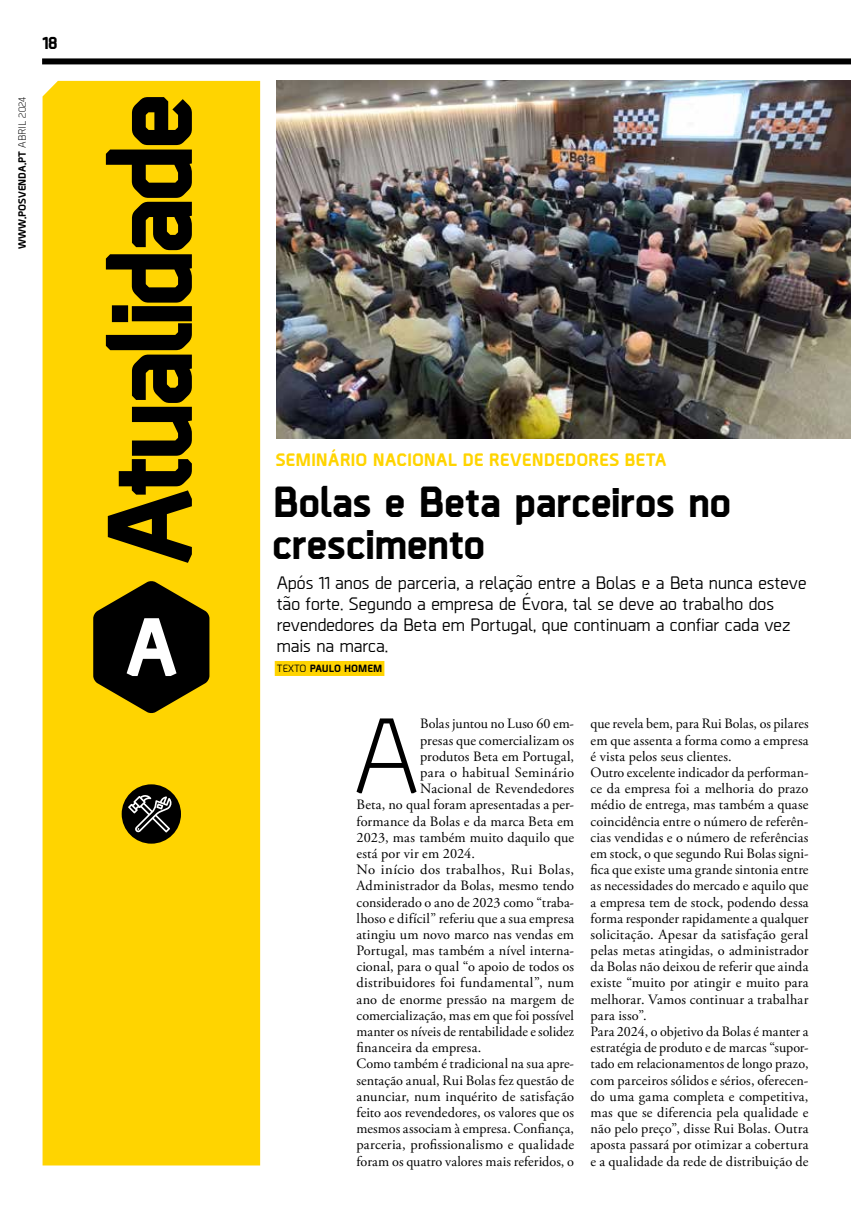
<style>
.page{position:relative;width:851px;height:1212px;background:#fff}
.page>*{position:absolute;margin:0;border:0;box-sizing:border-box;transform-origin:0 0}
.t1{font:800 120px "Borda";letter-spacing:-.05em;color:#000}
.t2{font:106.8px "Borda";color:#000}
.t3{font:800 82.65px "Borda";color:#fff}
.t4{font:800 43.5px/42px "Borda";color:#000}
.t5{font:500 18px/21px "Borda";color:#000}
.t6{font:800 18px "Borda";letter-spacing:.005em;color:#ffd400}
.t7{font:800 18px "Borda";color:#000}
.t8{font:14.25px/16.2px "Adobe Garamond Pro";letter-spacing:.005em;color:#000}
.t9{font:14.25px "Adobe Garamond Pro";letter-spacing:.025em;color:#000}
.t10{font:800 10.5px "Borda";color:#000}
.s1{font-weight:400}
.s2{font-weight:500}
</style>
<div class="page">
<div style="left:43px;top:81px;width:217px;height:1084px;background:#ffd400"></div>
<svg style="left:93px;top:581px;width:116px;height:132px;background:#3c3200"></svg>
<div style="left:122px;top:784px;width:59px;height:60px;background:#000;border-radius:50%"></div>
<div style="left:275px;top:661px;width:109px;height:15px;background:#ffd400"></div>
<div style="left:42px;top:58px;width:808px;height:6px;background:#000"></div>
<img style="left:276px;top:81px;width:574px;height:357px">
<svg style="left:128px;top:794px;width:44px;height:38px"></svg>
<p class="t7" style="left:43px;top:29px;width:16px">18</p>
<p class="t10" style="left:15px;top:249px;width:154px;rotate:-90deg">WWW.POSVENDA.PT <span class="s1">ABRIL 2024</span></p>
<h1 class="t1" style="left:61px;top:564px;width:472px;rotate:-90deg">Atualidade</h1>
<h3 class="t3" style="left:126px;top:586px;width:53px">A</h3>
<p class="t6" style="left:276px;top:447px;width:392px">SEMINÁRIO NACIONAL DE REVENDEDORES BETA</p>
<h3 class="t4" style="left:272px;top:477px;width:460px">Bolas e Beta parceiros no crescimento</h3>
<p class="t5" style="left:276px;top:571px;width:531px">Após 11 anos de parceria, a relação entre a Bolas e a Beta nunca esteve tão forte. Segundo a empresa de Évora, tal se deve ao trabalho dos revendedores da Beta em Portugal, que continuam a confiar cada vez mais na marca.</p>
<p class="t10" style="left:277px;top:660px;width:107px"><span class="s2">TEXTO</span> PAULO HOMEM</p>
<h2 class="t2" style="left:353px;top:684px;width:69px">A</h2>
<p class="t8" style="left:420px;top:716px;width:155px">Bolas juntou no Luso 60 em-</p>
<p class="t8" style="left:420px;top:732px;width:155px">presas que comercializam os</p>
<p class="t8" style="left:420px;top:749px;width:155px">produtos Beta em Portugal,</p>
<p class="t8" style="left:420px;top:765px;width:155px">para o habitual Seminário</p>
<p class="t8" style="left:420px;top:781px;width:155px">Nacional de Revendedores</p>
<p class="t8" style="left:356px;top:797px;width:219px">Beta, no qual foram apresentadas a per-</p>
<p class="t8" style="left:356px;top:813px;width:219px">formance da Bolas e da marca Beta em</p>
<p class="t8" style="left:356px;top:830px;width:219px">2023, mas também muito daquilo que</p>
<p class="t8" style="left:356px;top:846px;width:120px">está por vir em 2024.</p>
<p class="t9" style="left:356px;top:861px;width:219px">No início dos trabalhos, Rui Bolas,</p>
<p class="t8" style="left:356px;top:878px;width:219px">Administrador da Bolas, mesmo tendo</p>
<p class="t8" style="left:356px;top:894px;width:219px">considerado o ano de 2023 como “traba-</p>
<p class="t8" style="left:356px;top:910px;width:219px">lhoso e difícil” referiu que a sua empresa</p>
<p class="t8" style="left:356px;top:927px;width:219px">atingiu um novo marco nas vendas em</p>
<p class="t8" style="left:356px;top:943px;width:219px">Portugal, mas também a nível interna-</p>
<p class="t8" style="left:356px;top:959px;width:219px">cional, para o qual “o apoio de todos os</p>
<p class="t8" style="left:356px;top:975px;width:219px">distribuidores foi fundamental”, num</p>
<p class="t8" style="left:356px;top:991px;width:219px">ano de enorme pressão na margem de</p>
<p class="t8" style="left:356px;top:1008px;width:219px">comercialização, mas em que foi possível</p>
<p class="t8" style="left:356px;top:1024px;width:219px">manter os níveis de rentabilidade e solidez</p>
<p class="t8" style="left:356px;top:1040px;width:126px">financeira da empresa.</p>
<p class="t8" style="left:356px;top:1056px;width:219px">Como também é tradicional na sua apre-</p>
<p class="t8" style="left:356px;top:1072px;width:219px">sentação anual, Rui Bolas fez questão de</p>
<p class="t8" style="left:356px;top:1088px;width:219px">anunciar, num inquérito de satisfação</p>
<p class="t8" style="left:356px;top:1105px;width:219px">feito aos revendedores, os valores que os</p>
<p class="t8" style="left:356px;top:1121px;width:219px">mesmos associam à empresa. Confiança,</p>
<p class="t8" style="left:356px;top:1137px;width:219px">parceria, profissionalismo e qualidade</p>
<p class="t8" style="left:356px;top:1153px;width:219px">foram os quatro valores mais referidos, o</p>
<p class="t8" style="left:590px;top:716px;width:219px">que revela bem, para Rui Bolas, os pilares em que assenta a forma como a empresa é vista pelos seus clientes.<br>Outro excelente indicador da performan&shy;ce da empresa foi a melhoria do prazo médio de entrega, mas também a quase coincidência entre o número de referên&shy;cias vendidas e o número de referências em stock, o que segundo Rui Bolas signi&shy;fica que existe uma grande sintonia entre as necessidades do mercado e aquilo que a empresa tem de stock, podendo dessa forma responder rapidamente a qualquer solicitação. Apesar da satisfação geral pelas metas atingidas, o administrador da Bolas não deixou de referir que ainda existe “muito por atingir e muito para melhorar. Vamos continuar a trabalhar para isso”.<br>Para 2024, o objetivo da Bolas é manter a estratégia de produto e de marcas “supor&shy;tado em relacionamentos de longo prazo, com parceiros sólidos e sérios, oferecen&shy;do uma gama completa e competitiva, mas que se diferencia pela qualidade e não pelo preço”, disse Rui Bolas. Outra aposta passará por otimizar a cobertura e a qualidade da rede de distribuição de</p>
</div>
